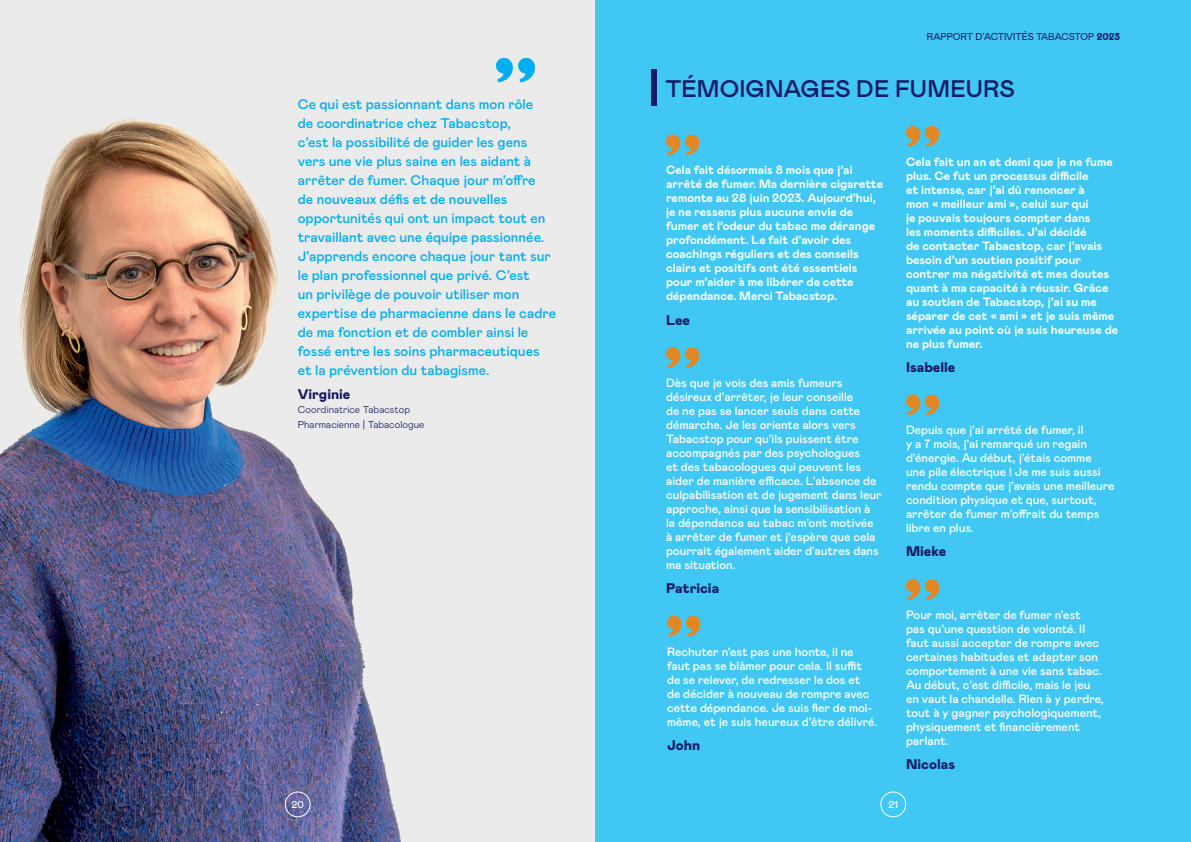
<style>
.page{position:relative;width:1191px;height:842px;background:#fff}
.page>*{position:absolute;margin:0;border:0;box-sizing:border-box;transform-origin:0 0}
.Titel_niveau_1{font:500 24px "Mabry Pro";letter-spacing:.005em;color:#141b64}
.quote{font:500 14px/19px "Mabry Pro";color:#00aeef}
.quote_naam{font:900 14px "Mabry Pro";color:#141b64}
.getuigennis{font:500 12px/14px "Mabry Pro";color:#fff}
.getuigennis-2{font:700 12px/14px "Mabry Pro";color:#fff}
.quote_functie{font:300 10px "Mabry Pro";letter-spacing:.005em;color:#141b64}
.t1{font:10px "Mabry Pro";letter-spacing:-.005em;color:#141b64;scale:.95 1}
.t2{font:500 10px "Mabry Pro";color:#fff}
.s1{font-weight:900}
</style>
<div class="page">
<div style="left:0;top:0;width:597px;height:842px;background:#ecebeb"></div>
<img style="left:0;top:118px;width:401px;height:724px">
<div style="left:595px;top:0;width:596px;height:842px;background:#40c7f4"></div>
<svg style="left:496px;top:57px;width:39px;height:25px"></svg>
<svg style="left:666px;top:134px;width:34px;height:21px"></svg>
<svg style="left:666px;top:347px;width:34px;height:21px"></svg>
<svg style="left:906px;top:394px;width:34px;height:21px"></svg>
<svg style="left:667px;top:615px;width:34px;height:22px"></svg>
<svg style="left:906px;top:579px;width:34px;height:21px"></svg>
<svg style="left:906px;top:126px;width:34px;height:21px"></svg>
<div style="left:651px;top:79px;width:5px;height:18px;background:#141b64"></div>
<svg style="left:651px;top:69px;width:5px;height:10px"></svg>
<svg style="left:651px;top:97px;width:5px;height:9px"></svg>
<div style="left:880px;top:792px;width:26px;height:25px;border:1px solid #fff;border-radius:50%"></div>
<div style="left:285px;top:792px;width:25px;height:25px;border:1px solid #fff;border-radius:50%"></div>
<p class="t1" style="left:927px;top:30px;width:205px">RAPPORT D’ACTIVITÉS TABACSTOP <span class="s1">2023</span></p>
<p class="quote" style="left:298px;top:94px;width:260px">Ce qui est passionnant dans mon rôle<br>de coordinatrice chez Tabacstop,<br>c’est la possibilité de guider les gens vers une vie plus saine en les aidant à arrêter de fumer. Chaque jour m’offre<br>de nouveaux défis et de nouvelles opportunités qui ont un impact tout en travaillant avec une équipe passionnée.<br>J’apprends encore chaque jour tant sur le plan professionnel que privé. C’est<br>un privilège de pouvoir utiliser mon expertise de pharmacienne dans le cadre de ma fonction et de combler ainsi le fossé entre les soins pharmaceutiques et la prévention du tabagisme.</p>
<p class="quote_naam" style="left:298px;top:384px;width:54px">Virginie</p>
<p class="quote_functie" style="left:298px;top:403px;width:114px">Coordinatrice Tabacstop</p>
<p class="quote_functie" style="left:298px;top:417px;width:128px">Pharmacienne | Tabacologue</p>
<p class="Titel_niveau_1" style="left:665px;top:71px;width:351px">TÉMOIGNAGES DE FUMEURS</p>
<p class="getuigennis-2" style="left:666px;top:163px;width:218px">Cela fait désormais 8 mois que j’ai arrêté de fumer. Ma dernière cigarette remonte au 28 juin 2023. Aujourd’hui, je ne ressens plus aucune envie de fumer et l’odeur du tabac me dérange profondément. Le fait d’avoir des coachings réguliers et des conseils clairs et positifs ont été essentiels pour m’aider à me libérer de cette dépendance. Merci Tabacstop.</p>
<p class="quote_naam" style="left:666px;top:310px;width:26px">Lee</p>
<p class="getuigennis" style="left:666px;top:375px;width:217px">Dès que je vois des amis fumeurs désireux d’arrêter, je leur conseille<br>de ne pas se lancer seuls dans cette démarche. Je les oriente alors vers Tabacstop pour qu’ils puissent être accompagnés par des psychologues<br>et des tabacologues qui peuvent les aider de manière efficace. L’absence de culpabilisation et de jugement dans leur approche, ainsi que la sensibilisation à la dépendance au tabac m’ont motivée à arrêter de fumer et j’espère que cela pourrait également aider d’autres dans ma situation.</p>
<p class="quote_naam" style="left:666px;top:578px;width:55px">Patricia</p>
<p class="getuigennis" style="left:667px;top:644px;width:212px">Rechuter n’est pas une honte, il ne faut pas se blâmer pour cela. Il suffit de se relever, de redresser le dos et<br>de décider à nouveau de rompre avec cette dépendance. Je suis fier de moi&shy;même, et je suis heureux d’être délivré.</p>
<p class="quote_naam" style="left:667px;top:735px;width:35px">John</p>
<p class="getuigennis-2" style="left:906px;top:154px;width:214px">Cela fait un an et demi que je ne fume plus. Ce fut un processus difficile<br>et intense, car j’ai dû renoncer à<br>mon « meilleur ami », celui sur qui<br>je pouvais toujours compter dans<br>les moments difficiles. J’ai décidé<br>de contacter Tabacstop, car j’avais besoin d’un soutien positif pour contrer ma négativité et mes doutes quant à ma capacité à réussir. Grâce au soutien de Tabacstop, j’ai su me séparer de cet « ami » et je suis même arrivée au point où je suis heureuse de ne plus fumer.</p>
<p class="quote_naam" style="left:906px;top:357px;width:51px">Isabelle</p>
<p class="getuigennis" style="left:906px;top:423px;width:210px">Depuis que j’ai arrêté de fumer, il<br>y a 7 mois, j’ai remarqué un regain d’énergie. Au début, j’étais comme<br>une pile électrique ! Je me suis aussi rendu compte que j’avais une meilleure condition physique et que, surtout, arrêter de fumer m’offrait du temps libre en plus.</p>
<p class="quote_naam" style="left:906px;top:542px;width:42px">Mieke</p>
<p class="getuigennis" style="left:906px;top:607px;width:199px">Pour moi, arrêter de fumer n’est<br>pas qu’une question de volonté. Il faut aussi accepter de rompre avec certaines habitudes et adapter son comportement à une vie sans tabac.<br>Au début, c’est difficile, mais le jeu en vaut la chandelle. Rien à y perdre, tout à y gagner psychologiquement, physiquement et financièrement parlant.</p>
<p class="quote_naam" style="left:906px;top:754px;width:51px">Nicolas</p>
<p class="t2" style="left:291px;top:798px;width:14px">20</p>
<p class="t2" style="left:888px;top:798px;width:11px">21</p>
</div>
